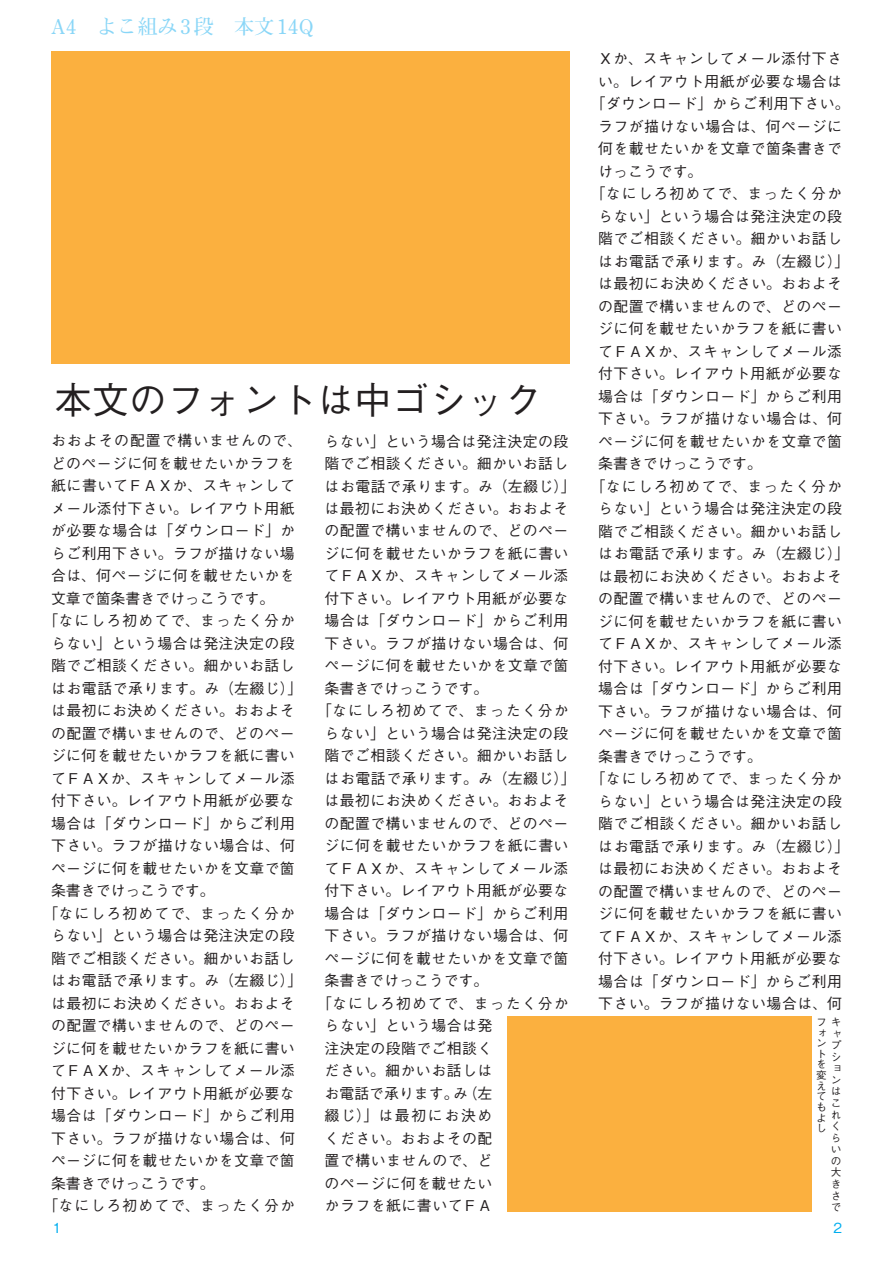
<style>
.page{position:relative;width:893px;height:1263px;background:#fff}
.page>*{position:absolute;margin:0;border:0;box-sizing:border-box;transform-origin:0 0}
.t1{font:500 37.5px "Gothic BBB Pro";color:#231f20}
.t2{font:700 20.25px "Futo Min A101 Pro";color:#89d6f7}
.t3{font:500 14.85px/22.5px "Gothic BBB Pro";letter-spacing:.03em;color:#231f20}
.t4{font:500 14.85px "Gothic BBB Pro";letter-spacing:.075em;color:#231f20}
.t5{font:500 14.85px "Gothic BBB Pro";color:#231f20}
.t6{font:500 14.85px "Gothic BBB Pro";letter-spacing:.065em;color:#231f20}
.t7{font:500 13.8px "Gothic BBB Pro";color:#00aeef}
.t8{font:500 10.65px/11.6px "Gothic BBB Pro";color:#231f20;text-align:justify}
</style>
<div class="page">
<div style="left:51px;top:51px;width:519px;height:312px;background:#fbb03f"></div>
<div style="left:507px;top:1016px;width:304px;height:196px;background:#fbb03f"></div>
<h2 class="t2" style="left:51px;top:11px;width:264px">A 　4 よこ組み3段　本文14Q</h2>
<h1 class="t1" style="left:54px;top:370px;width:489px">本文のフォントは中ゴシック</h1>
<p class="t6" style="left:51px;top:429px;width:253px">おおよその配置で構いませんので、</p>
<p class="t3" style="left:51px;top:450px;width:245px">どのページに何を載せたいかラフを</p>
<p class="t3" style="left:51px;top:473px;width:245px">紙に書いてＦＡＸか、スキャンして</p>
<p class="t3" style="left:51px;top:495px;width:245px">メール添付下さい。レイアウト用紙</p>
<p class="t3" style="left:51px;top:518px;width:245px">が必要な場合は「ダウンロード」か</p>
<p class="t3" style="left:51px;top:540px;width:245px">らご利用下さい。ラフが描けない場</p>
<p class="t3" style="left:51px;top:563px;width:245px">合は、何ページに何を載せたいかを</p>
<p class="t5" style="left:51px;top:586px;width:225px">文章で箇条書きでけっこうです。</p>
<p class="t4" style="left:44px;top:609px;width:253px">「なにしろ初めてで、まったく分か</p>
<p class="t3" style="left:51px;top:630px;width:245px">らない」という場合は発注決定の段</p>
<p class="t3" style="left:51px;top:653px;width:245px">階でご相談ください。細かいお話し</p>
<p class="t3" style="left:51px;top:675px;width:253px">はお電話で承ります。み（左綴じ「(</p>
<p class="t3" style="left:51px;top:697px;width:245px">は最初にお決めください。おおよそ</p>
<p class="t3" style="left:51px;top:720px;width:245px">の配置で構いませんので、どのペー</p>
<p class="t3" style="left:51px;top:742px;width:245px">ジに何を載せたいかラフを紙に書い</p>
<p class="t3" style="left:51px;top:765px;width:245px">てＦＡＸか、スキャンしてメール添</p>
<p class="t3" style="left:51px;top:787px;width:245px">付下さい。レイアウト用紙が必要な</p>
<p class="t3" style="left:51px;top:810px;width:245px">場合は「ダウンロード」からご利用</p>
<p class="t3" style="left:51px;top:832px;width:245px">下さい。ラフが描けない場合は、何</p>
<p class="t3" style="left:51px;top:855px;width:245px">ページに何を載せたいかを文章で箇</p>
<p class="t5" style="left:51px;top:879px;width:165px">条書きでけっこうです。</p>
<p class="t4" style="left:44px;top:901px;width:253px">「なにしろ初めてで、まったく分か</p>
<p class="t3" style="left:51px;top:922px;width:245px">らない」という場合は発注決定の段</p>
<p class="t3" style="left:51px;top:945px;width:245px">階でご相談ください。細かいお話し</p>
<p class="t3" style="left:51px;top:967px;width:253px">はお電話で承ります。み（左綴じ「(</p>
<p class="t3" style="left:51px;top:990px;width:245px">は最初にお決めください。おおよそ</p>
<p class="t3" style="left:51px;top:1012px;width:245px">の配置で構いませんので、どのペー</p>
<p class="t3" style="left:51px;top:1035px;width:245px">ジに何を載せたいかラフを紙に書い</p>
<p class="t3" style="left:51px;top:1057px;width:245px">てＦＡＸか、スキャンしてメール添</p>
<p class="t3" style="left:51px;top:1080px;width:245px">付下さい。レイアウト用紙が必要な</p>
<p class="t3" style="left:51px;top:1102px;width:245px">場合は「ダウンロード」からご利用</p>
<p class="t3" style="left:51px;top:1125px;width:245px">下さい。ラフが描けない場合は、何</p>
<p class="t3" style="left:51px;top:1147px;width:245px">ページに何を載せたいかを文章で箇</p>
<p class="t5" style="left:51px;top:1171px;width:165px">条書きでけっこうです。</p>
<p class="t4" style="left:44px;top:1193px;width:253px">「なにしろ初めてで、まったく分か</p>
<p class="t7" style="left:53px;top:1217px;width:10px">1</p>
<p class="t3" style="left:325px;top:428px;width:245px">らない」という場合は発注決定の段</p>
<p class="t3" style="left:325px;top:450px;width:245px">階でご相談ください。細かいお話し</p>
<p class="t3" style="left:325px;top:473px;width:253px">はお電話で承ります。み（左綴じ「(</p>
<p class="t3" style="left:325px;top:495px;width:245px">は最初にお決めください。おおよそ</p>
<p class="t3" style="left:325px;top:518px;width:245px">の配置で構いませんので、どのペー</p>
<p class="t3" style="left:325px;top:540px;width:245px">ジに何を載せたいかラフを紙に書い</p>
<p class="t3" style="left:325px;top:563px;width:245px">てＦＡＸか、スキャンしてメール添</p>
<p class="t3" style="left:325px;top:585px;width:245px">付下さい。レイアウト用紙が必要な</p>
<p class="t3" style="left:325px;top:608px;width:245px">場合は「ダウンロード」からご利用</p>
<p class="t3" style="left:325px;top:630px;width:245px">下さい。ラフが描けない場合は、何</p>
<p class="t3" style="left:325px;top:653px;width:245px">ページに何を載せたいかを文章で箇</p>
<p class="t5" style="left:325px;top:676px;width:165px">条書きでけっこうです。</p>
<p class="t4" style="left:317px;top:699px;width:253px">「なにしろ初めてで、まったく分か</p>
<p class="t3" style="left:325px;top:720px;width:245px">らない」という場合は発注決定の段</p>
<p class="t3" style="left:325px;top:743px;width:245px">階でご相談ください。細かいお話し</p>
<p class="t3" style="left:325px;top:765px;width:253px">はお電話で承ります。み（左綴じ「(</p>
<p class="t3" style="left:325px;top:788px;width:245px">は最初にお決めください。おおよそ</p>
<p class="t3" style="left:325px;top:810px;width:245px">の配置で構いませんので、どのペー</p>
<p class="t3" style="left:325px;top:833px;width:245px">ジに何を載せたいかラフを紙に書い</p>
<p class="t3" style="left:325px;top:855px;width:245px">てＦＡＸか、スキャンしてメール添</p>
<p class="t3" style="left:325px;top:878px;width:245px">付下さい。レイアウト用紙が必要な</p>
<p class="t3" style="left:325px;top:900px;width:245px">場合は「ダウンロード」からご利用</p>
<p class="t3" style="left:325px;top:923px;width:245px">下さい。ラフが描けない場合は、何</p>
<p class="t3" style="left:325px;top:945px;width:245px">ページに何を載せたいかを文章で箇</p>
<p class="t5" style="left:325px;top:969px;width:165px">条書きでけっこうです。</p>
<p class="t4" style="left:317px;top:991px;width:253px">「なにしろ初めてで、まったく分か</p>
<p class="t3" style="left:325px;top:1012px;width:169px">らない」という場合は発</p>
<p class="t3" style="left:325px;top:1035px;width:169px">注決定の段階でご相談く</p>
<p class="t3" style="left:325px;top:1057px;width:169px">ださい。細かいお話しは</p>
<p class="t5" style="left:325px;top:1081px;width:169px">お電話で承ります。（左</p>
<p class="t3" style="left:325px;top:1080px;width:169px;text-indent:129px">み<br>綴じ）」は最初にお決めください。おおよその配置で構いませんので、どのページに何を載せたいかラフを紙に書いてＦＡ</p>
<p class="t3" style="left:598px;top:46px;width:245px">Ｘか、スキャンしてメール添付下さ</p>
<p class="t3" style="left:598px;top:68px;width:245px">い。レイアウト用紙が必要な場合は</p>
<p class="t3" style="left:591px;top:91px;width:260px">「ダウンロード」からご利用下さい。</p>
<p class="t3" style="left:598px;top:113px;width:245px">ラフが描けない場合は、何ページに</p>
<p class="t3" style="left:598px;top:136px;width:245px">何を載せたいかを文章で箇条書きで</p>
<p class="t3" style="left:598px;top:158px;width:106px">けっこうです。</p>
<p class="t4" style="left:591px;top:182px;width:253px">「なにしろ初めてで、まったく分か</p>
<p class="t3" style="left:598px;top:203px;width:245px">らない」という場合は発注決定の段</p>
<p class="t3" style="left:598px;top:226px;width:245px">階でご相談ください。細かいお話し</p>
<p class="t3" style="left:598px;top:248px;width:253px">はお電話で承ります。み（左綴じ「(</p>
<p class="t3" style="left:598px;top:271px;width:245px">は最初にお決めください。おおよそ</p>
<p class="t3" style="left:598px;top:293px;width:245px">の配置で構いませんので、どのペー</p>
<p class="t3" style="left:598px;top:316px;width:245px">ジに何を載せたいかラフを紙に書い</p>
<p class="t3" style="left:598px;top:338px;width:245px">てＦＡＸか、スキャンしてメール添</p>
<p class="t3" style="left:598px;top:361px;width:245px">付下さい。レイアウト用紙が必要な</p>
<p class="t3" style="left:598px;top:383px;width:245px">場合は「ダウンロード」からご利用</p>
<p class="t3" style="left:598px;top:406px;width:245px">下さい。ラフが描けない場合は、何</p>
<p class="t3" style="left:598px;top:428px;width:245px">ページに何を載せたいかを文章で箇</p>
<p class="t5" style="left:598px;top:452px;width:165px">条書きでけっこうです。</p>
<p class="t4" style="left:591px;top:474px;width:253px">「なにしろ初めてで、まったく分か</p>
<p class="t3" style="left:598px;top:495px;width:245px">らない」という場合は発注決定の段</p>
<p class="t3" style="left:598px;top:518px;width:245px">階でご相談ください。細かいお話し</p>
<p class="t3" style="left:598px;top:540px;width:253px">はお電話で承ります。み（左綴じ「(</p>
<p class="t3" style="left:598px;top:563px;width:245px">は最初にお決めください。おおよそ</p>
<p class="t3" style="left:598px;top:585px;width:245px">の配置で構いませんので、どのペー</p>
<p class="t3" style="left:598px;top:608px;width:245px">ジに何を載せたいかラフを紙に書い</p>
<p class="t3" style="left:598px;top:630px;width:245px">てＦＡＸか、スキャンしてメール添</p>
<p class="t3" style="left:598px;top:653px;width:245px">付下さい。レイアウト用紙が必要な</p>
<p class="t3" style="left:598px;top:675px;width:245px">場合は「ダウンロード」からご利用</p>
<p class="t3" style="left:598px;top:698px;width:245px">下さい。ラフが描けない場合は、何</p>
<p class="t3" style="left:598px;top:720px;width:245px">ページに何を載せたいかを文章で箇</p>
<p class="t5" style="left:598px;top:744px;width:165px">条書きでけっこうです。</p>
<p class="t4" style="left:591px;top:766px;width:253px">「なにしろ初めてで、まったく分か</p>
<p class="t3" style="left:598px;top:788px;width:245px">らない」という場合は発注決定の段</p>
<p class="t3" style="left:598px;top:810px;width:245px">階でご相談ください。細かいお話し</p>
<p class="t3" style="left:598px;top:833px;width:253px">はお電話で承ります。み（左綴じ「(</p>
<p class="t3" style="left:598px;top:855px;width:245px">は最初にお決めください。おおよそ</p>
<p class="t3" style="left:598px;top:878px;width:245px">の配置で構いませんので、どのペー</p>
<p class="t3" style="left:598px;top:900px;width:245px">ジに何を載せたいかラフを紙に書い</p>
<p class="t3" style="left:598px;top:923px;width:245px">てＦＡＸか、スキャンしてメール添</p>
<p class="t3" style="left:598px;top:945px;width:245px">付下さい。レイアウト用紙が必要な</p>
<p class="t3" style="left:598px;top:968px;width:245px">場合は「ダウンロード」からご利用</p>
<p class="t3" style="left:598px;top:990px;width:245px">下さい。ラフが描けない場合は、何</p>
<p class="t8" style="left:816px;top:1015px;width:11px;line-height:10.6px">フォントを変えてもよし</p>
<p class="t8" style="left:831px;top:1015px;width:12px;text-align:left">キャプションはこれくらいの大きさで</p>
<p class="t7" style="left:833px;top:1217px;width:10px">2</p>
</div>
